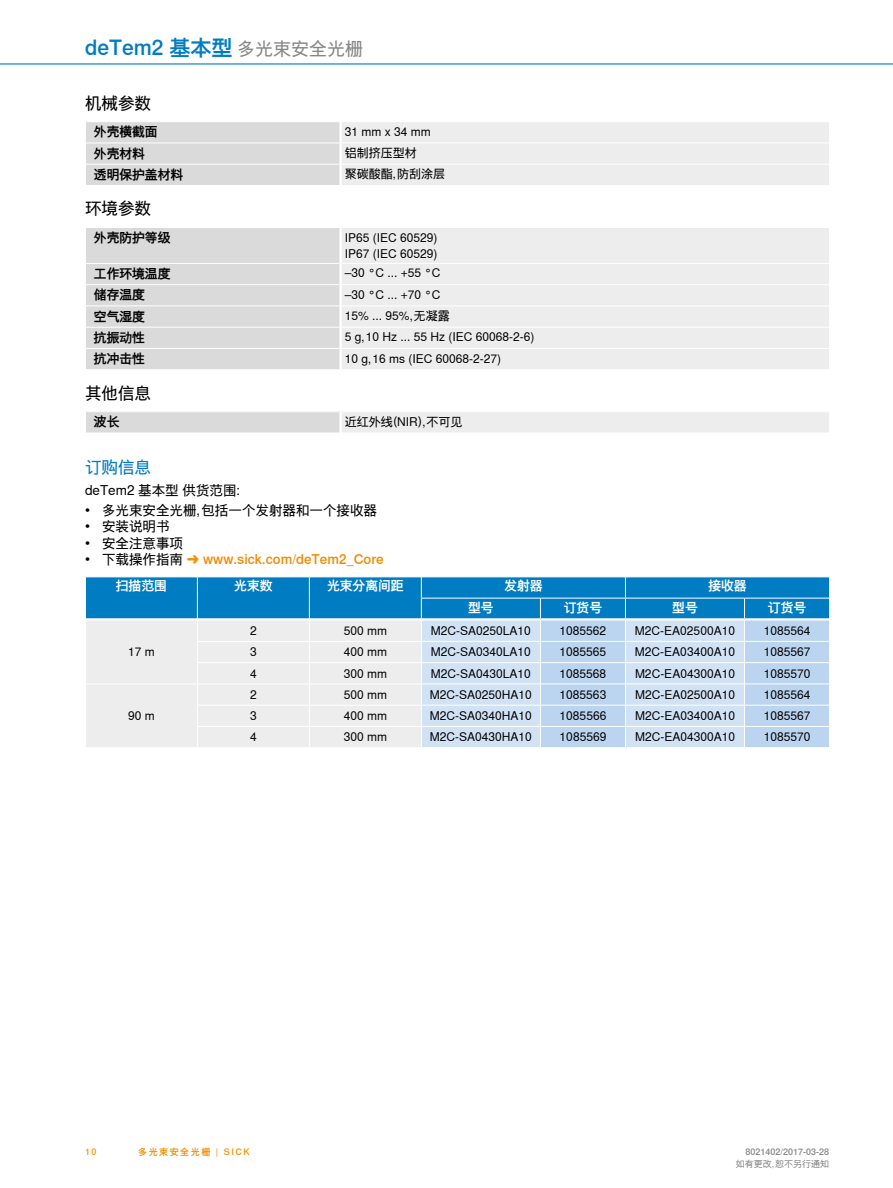
<style>
.page{position:relative;width:893px;height:1188px;background:#fff}
.page>*{position:absolute;margin:0;border:0;box-sizing:border-box;transform-origin:0 0}
.t1{font:500 21px "Nimbus Sans Global";color:#007cc2}
.t2{font:16.5px "Nimbus Sans Global";color:#000}
.t3{font:16.5px "Nimbus Sans Global";color:#007cc2}
.t4{font:13.5px "Nimbus Sans Global";color:#000}
.t5{font:500 13.5px "Nimbus Sans Global";color:#f38b00}
.t6{font:500 12.75px "Nimbus Sans Global";color:#000}
.t7{font:500 12.75px "Nimbus Sans Global";color:#fff}
.t8{font:12px/16.5px "Nimbus Sans Global";color:#000}
.t9{font:500 9px "Nimbus Sans Global";color:#878787}
.t10{font:500 9px "Nimbus Sans Global";letter-spacing:.17em;color:#f39200}
.t11{font:9px "Nimbus Sans Global";color:#878787}
.s1{font-weight:400;font-size:18px;color:#878787}
.s2{font-size:14.25px}
</style>
<div class="page">
<hr style="left:0;top:63px;width:893px;height:2px;background:#007cc2">
<svg style="left:86px;top:122px;width:743px;height:63px;background:#e7e7e7"></svg>
<hr style="left:339px;top:164px;width:3px;height:22px;background:#fff">
<div style="left:342px;top:228px;width:487px;height:141px;background:#ededed"></div>
<hr style="left:342px;top:263px;width:487px;height:1px;background:#fff">
<hr style="left:342px;top:284px;width:487px;height:1px;background:#fff">
<hr style="left:342px;top:306px;width:487px;height:1px;background:#fff">
<hr style="left:342px;top:327px;width:487px;height:1px;background:#fff">
<div style="left:86px;top:228px;width:254px;height:141px;background:#dadada"></div>
<hr style="left:342px;top:348px;width:487px;height:1px;background:#fff">
<hr style="left:339px;top:348px;width:3px;height:22px;background:#fff">
<div style="left:85px;top:412px;width:256px;height:21px;background:#dadada"></div>
<div style="left:341px;top:412px;width:489px;height:21px;background:#ededed"></div>
<svg style="left:85px;top:411px;width:1px;height:22px"></svg>
<svg style="left:829px;top:412px;width:1px;height:21px"></svg>
<hr style="left:339px;top:411px;width:3px;height:22px;background:#fff">
<svg style="left:85px;top:577px;width:745px;height:170px;background:#a8cce5"></svg>
<h1 class="t1" style="left:85px;top:35px;width:279px">deTem2 基本型<span class="s1">多光束安全光栅</span></h1>
<h2 class="t2" style="left:85px;top:93px;width:67px">机械参数</h2>
<p class="t6" style="left:94px;top:124px;width:65px">外壳横截面</p>
<p class="t8" style="left:345px;top:123px;width:88px">31 mm x 34 mm</p>
<p class="t6" style="left:94px;top:145px;width:52px">外壳材料</p>
<p class="t8" style="left:345px;top:145px;width:73px">铝制挤压型材</p>
<p class="t6" style="left:94px;top:167px;width:91px">透明保护盖材料</p>
<p class="t8" style="left:345px;top:166px;width:102px">聚碳酸酯，防刮涂层</p>
<h2 class="t2" style="left:85px;top:199px;width:67px">环境参数</h2>
<p class="t6" style="left:94px;top:230px;width:78px">外壳防护等级</p>
<p class="t8" style="left:345px;top:229px;width:94px">IP65 (IEC 60529)<br>IP67 (IEC 60529)</p>
<p class="t6" style="left:94px;top:266px;width:78px">工作环境温度</p>
<p class="t8" style="left:345px;top:265px;width:97px">–30 °C ... +55 °C</p>
<p class="t6" style="left:94px;top:287px;width:52px">储存温度</p>
<p class="t8" style="left:345px;top:286px;width:97px">–30 °C ... +70 °C</p>
<p class="t6" style="left:94px;top:308px;width:52px">空气湿度</p>
<p class="t8" style="left:345px;top:308px;width:107px">15% ... 95%，无凝露</p>
<p class="t6" style="left:94px;top:330px;width:52px">抗振动性</p>
<p class="t8" style="left:345px;top:329px;width:191px">5 g，10 Hz ... 55 Hz (IEC 60068-2-6)</p>
<p class="t6" style="left:94px;top:351px;width:52px">抗冲击性</p>
<p class="t8" style="left:345px;top:350px;width:158px">10 g，16 ms (IEC 60068-2-27)</p>
<h2 class="t2" style="left:85px;top:383px;width:67px">其他信息</h2>
<p class="t6" style="left:94px;top:414px;width:27px">波长</p>
<p class="t8" style="left:345px;top:413px;width:119px">近红外线（NIR），不可见</p>
<h2 class="t3" style="left:85px;top:457px;width:67px">订购信息</h2>
<p class="t4" style="left:85px;top:482px;width:166px">deTem2 基本型 供货范围：</p>
<p class="t4" style="left:85px;top:502px;width:293px"><span class="s2">•</span> 多光束安全光栅，包括一个发射器和一个接收器</p>
<p class="t4" style="left:85px;top:518px;width:86px"><span class="s2">•</span> 安装说明书</p>
<p class="t4" style="left:85px;top:535px;width:100px"><span class="s2">•</span> 安全注意事项</p>
<p class="t4" style="left:85px;top:551px;width:100px"><span class="s2">•</span> 下载操作指南</p>
<p class="t5" style="left:203px;top:551px;width:182px">www.sick.com/deTem2_Core</p>
<p class="t7" style="left:116px;top:578px;width:52px">扫描范围</p>
<p class="t7" style="left:234px;top:578px;width:40px">光束数</p>
<p class="t7" style="left:327px;top:578px;width:78px">光束分离间距</p>
<p class="t7" style="left:504px;top:578px;width:40px">发射器</p>
<p class="t7" style="left:708px;top:578px;width:40px">接收器</p>
<p class="t7" style="left:468px;top:599px;width:27px">型号</p>
<p class="t7" style="left:564px;top:599px;width:40px">订货号</p>
<p class="t7" style="left:672px;top:599px;width:27px">型号</p>
<p class="t7" style="left:768px;top:599px;width:40px">订货号</p>
<p class="t8" style="left:128px;top:644px;width:28px">17 m</p>
<p class="t8" style="left:250px;top:623px;width:8px">2</p>
<p class="t8" style="left:344px;top:623px;width:45px">500 mm</p>
<p class="t8" style="left:431px;top:623px;width:102px">M2C-SA0250LA10</p>
<p class="t8" style="left:560px;top:623px;width:48px">1085562</p>
<p class="t8" style="left:635px;top:623px;width:102px">M2C-EA02500A10</p>
<p class="t8" style="left:764px;top:623px;width:48px">1085564</p>
<p class="t8" style="left:250px;top:644px;width:8px">3</p>
<p class="t8" style="left:344px;top:644px;width:45px">400 mm</p>
<p class="t8" style="left:431px;top:644px;width:102px">M2C-SA0340LA10</p>
<p class="t8" style="left:560px;top:644px;width:48px">1085565</p>
<p class="t8" style="left:635px;top:644px;width:102px">M2C-EA03400A10</p>
<p class="t8" style="left:764px;top:644px;width:48px">1085567</p>
<p class="t8" style="left:250px;top:665px;width:8px">4</p>
<p class="t8" style="left:344px;top:665px;width:45px">300 mm</p>
<p class="t8" style="left:431px;top:665px;width:102px">M2C-SA0430LA10</p>
<p class="t8" style="left:560px;top:665px;width:48px">1085568</p>
<p class="t8" style="left:635px;top:665px;width:102px">M2C-EA04300A10</p>
<p class="t8" style="left:764px;top:665px;width:48px">1085570</p>
<p class="t8" style="left:128px;top:708px;width:28px">90 m</p>
<p class="t8" style="left:250px;top:687px;width:8px">2</p>
<p class="t8" style="left:344px;top:687px;width:45px">500 mm</p>
<p class="t8" style="left:430px;top:687px;width:104px">M2C-SA0250HA10</p>
<p class="t8" style="left:560px;top:687px;width:48px">1085563</p>
<p class="t8" style="left:635px;top:687px;width:102px">M2C-EA02500A10</p>
<p class="t8" style="left:764px;top:687px;width:48px">1085564</p>
<p class="t8" style="left:250px;top:708px;width:8px">3</p>
<p class="t8" style="left:344px;top:708px;width:45px">400 mm</p>
<p class="t8" style="left:430px;top:708px;width:104px">M2C-SA0340HA10</p>
<p class="t8" style="left:560px;top:708px;width:48px">1085566</p>
<p class="t8" style="left:635px;top:708px;width:102px">M2C-EA03400A10</p>
<p class="t8" style="left:764px;top:708px;width:48px">1085567</p>
<p class="t8" style="left:250px;top:729px;width:8px">4</p>
<p class="t8" style="left:344px;top:729px;width:45px">300 mm</p>
<p class="t8" style="left:430px;top:729px;width:104px">M2C-SA0430HA10</p>
<p class="t8" style="left:560px;top:729px;width:48px">1085569</p>
<p class="t8" style="left:635px;top:729px;width:102px">M2C-EA04300A10</p>
<p class="t8" style="left:764px;top:729px;width:48px">1085570</p>
<p class="t10" style="left:85px;top:1146px;width:13px">10</p>
<p class="t10" style="left:138px;top:1146px;width:113px">多光束安全光栅 | SICK</p>
<p class="t9" style="left:746px;top:1146px;width:85px">8021402/2017-03-28</p>
<p class="t11" style="left:736px;top:1159px;width:95px">如有更改，恕不另行通知</p>
</div>
